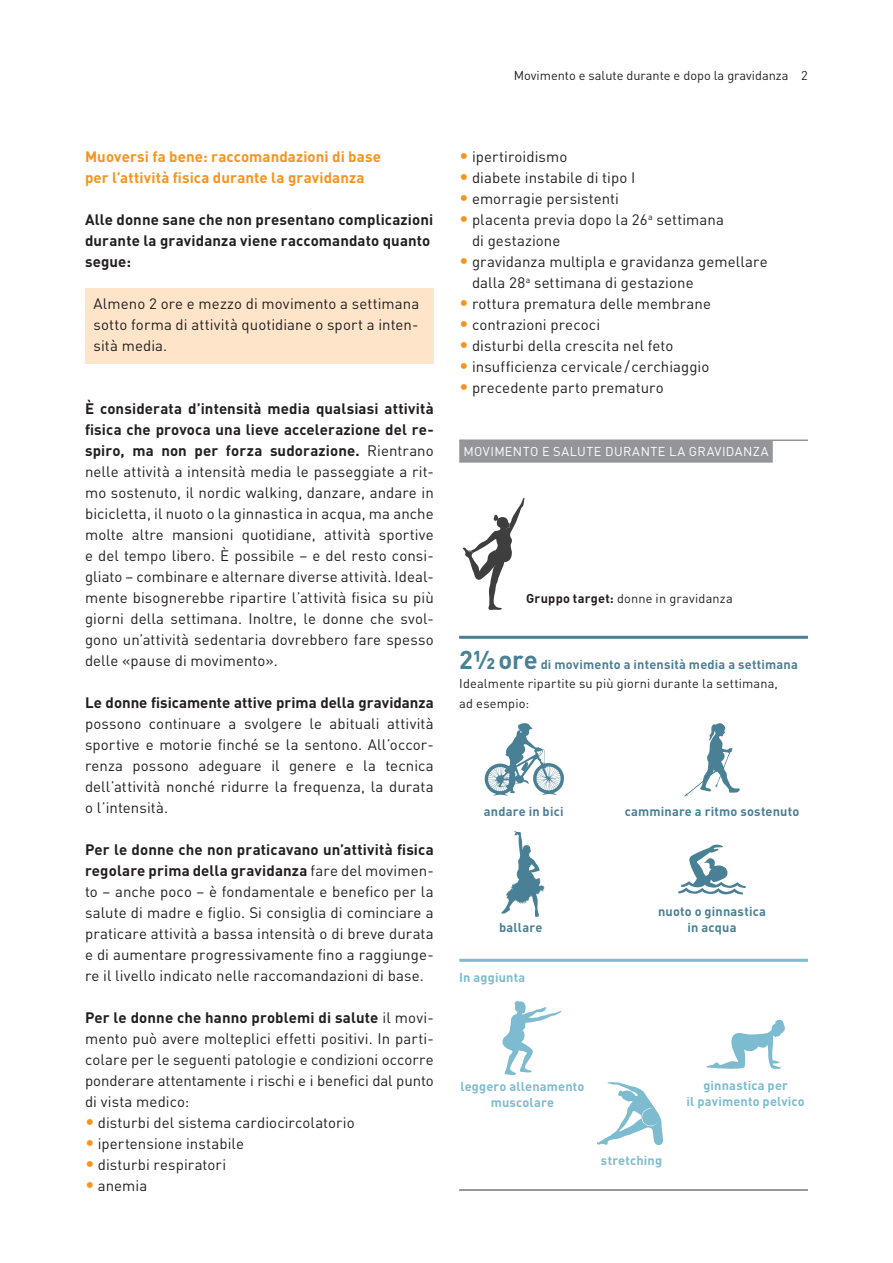
<style>
.page{position:relative;width:893px;height:1263px;background:#fff}
.page>*{position:absolute;margin:0;border:0;box-sizing:border-box;transform-origin:0 0}
.t1{font:15px/21px "DINOT";letter-spacing:.005em;color:#231f20;text-align:justify}
.t2{font:700 15px/21px "DINOT";letter-spacing:.01em;color:#231f20}
.t3{font:700 15px/21px "DINOT";letter-spacing:.01em;color:#f7931d}
.t4{font:12.75px/19.5px "DINOT";letter-spacing:.01em;color:#231f20}
.t5{font:700 12.75px/16.5px "DINOT";letter-spacing:.015em;color:#7dbbd0;text-align:center}
.t6{font:700 12.75px "DINOT";letter-spacing:.015em;color:#4a8096}
.t7{font:12.75px "DINOT";letter-spacing:.035em;color:#fff}
.s1{font-weight:700}
.s2{font-size:18px;color:#f7931d}
.s3{font-weight:700;font-size:25.5px;color:#4a8096}
.s4{font-weight:700;color:#4a8096}
</style>
<div class="page">
<div style="left:85px;top:288px;width:349px;height:76px;background:#fee5ca"></div>
<hr style="left:459px;top:1189px;width:349px;height:2px;background:#939598">
<hr style="left:459px;top:636px;width:349px;height:3px;background:#4a8096">
<hr style="left:459px;top:959px;width:349px;height:3px;background:#7dbbd0">
<hr style="left:459px;top:439px;width:349px;height:2px;background:#939598">
<div style="left:459px;top:440px;width:314px;height:23px;background:#939598"></div>
<svg style="left:597px;top:1082px;width:66px;height:63px"></svg>
<svg style="left:502px;top:1000px;width:59px;height:75px"></svg>
<div style="left:512px;top:1028px;width:12px;height:15px;background:#7dbbd0;border-radius:50%"></div>
<svg style="left:678px;top:845px;width:68px;height:50px"></svg>
<svg style="left:485px;top:723px;width:79px;height:72px"></svg>
<svg style="left:684px;top:723px;width:56px;height:73px"></svg>
<svg style="left:501px;top:831px;width:44px;height:86px"></svg>
<div style="left:517px;top:867px;width:11px;height:14px;background:#4a8096;border-radius:50%"></div>
<svg style="left:463px;top:497px;width:61px;height:113px"></svg>
<svg style="left:706px;top:1020px;width:79px;height:49px"></svg>
<p class="t4" style="left:514px;top:65px;width:296px">Movimento e salute durante e dopo la gravidanza 2</p>
<p class="t3" style="left:85px;top:145px;width:298px">Muoversi fa bene: raccomandazioni di base per l’attività fisica durante la gravidanza</p>
<p class="t2" style="left:85px;top:208px;width:350px">Alle donne sane che non presentano complicazioni durante la gravidanza viene raccomandato quanto segue:</p>
<p class="t1" style="left:94px;top:292px;width:327px">Almeno 2 ore e mezzo di movimento a settimana sotto forma di attività quotidiane o sport a inten&shy;sità media.</p>
<p class="t1" style="left:85px;top:397px;width:350px"><span class="s1">È considerata d’intensità media qualsiasi attività fisica che provoca una lieve accelerazione del re&shy;spiro, ma non per forza sudorazione.</span> Rientrano nelle attività a intensità media le passeggiate a rit&shy;mo sostenuto, il nordic walking, danzare, andare in bicicletta, il nuoto o la ginnastica in acqua, ma anche molte altre mansioni quotidiane, attività sportive e del tempo libero. È possibile – e del resto consi&shy;gliato – combinare e alternare diverse attività. Ideal&shy;mente bisognerebbe ripartire l’attività fisica su più giorni della settimana. Inoltre, le donne che svol&shy;gono un’attività sedentaria dovrebbero fare spesso delle «pause di movimento».</p>
<p class="t2" style="left:85px;top:691px;width:350px">Le donne fisicamente attive prima della gravidanza</p>
<p class="t1" style="left:85px;top:712px;width:350px">possono continuare a svolgere le abituali attività sportive e motorie finché se la sentono. All’occor&shy;renza possono adeguare il genere e la tecnica dell’attività nonché ridurre la frequenza, la durata o l’intensità.</p>
<p class="t1" style="left:85px;top:838px;width:350px"><span class="s1">Per le donne che non praticavano un’attività fisica regolare prima della gravidanza</span> fare del movimen&shy;to – anche poco – è fondamentale e benefico per la salute di madre e figlio. Si consiglia di cominciare a praticare attività a bassa intensità o di breve durata e di aumentare progressivamente fino a raggiunge&shy;re il livello indicato nelle raccomandazioni di base.</p>
<p class="t1" style="left:85px;top:1006px;width:350px"><span class="s1">Per le donne che hanno problemi di salute</span> il movi&shy;mento può avere molteplici effetti positivi. In parti&shy;colare per le seguenti patologie e condizioni occorre ponderare attentamente i rischi e i benefici dal punto di vista medico:</p>
<p class="t1" style="left:85px;top:1111px;width:271px"><span class="s2">•</span> disturbi del sistema cardiocircolatorio</p>
<p class="t1" style="left:85px;top:1132px;width:160px"><span class="s2">•</span> ipertensione instabile</p>
<p class="t1" style="left:85px;top:1153px;width:143px"><span class="s2">•</span> disturbi respiratori</p>
<p class="t1" style="left:85px;top:1174px;width:64px"><span class="s2">•</span> anemia</p>
<p class="t1" style="left:459px;top:145px;width:110px"><span class="s2">•</span> ipertiroidismo</p>
<p class="t1" style="left:459px;top:166px;width:178px"><span class="s2">•</span> diabete instabile di tipo I</p>
<p class="t1" style="left:459px;top:187px;width:161px"><span class="s2">•</span> emorragie persistenti</p>
<p class="t1" style="left:472px;top:208px;width:253px;text-indent:-13px"><span class="s2">•</span> placenta previa dopo la 26<sup>a</sup> settimana di gestazione</p>
<p class="t1" style="left:472px;top:250px;width:297px;text-indent:-13px"><span class="s2">•</span> gravidanza multipla e gravidanza gemellare dalla 28<sup>a</sup> settimana di gestazione</p>
<p class="t1" style="left:459px;top:292px;width:253px"><span class="s2">•</span> rottura prematura delle membrane</p>
<p class="t1" style="left:459px;top:313px;width:142px"><span class="s2">•</span> contrazioni precoci</p>
<p class="t1" style="left:459px;top:334px;width:216px"><span class="s2">•</span> disturbi della crescita nel feto</p>
<p class="t1" style="left:459px;top:355px;width:252px"><span class="s2">•</span> insufficienza cervicale/ cerchiaggio</p>
<p class="t1" style="left:459px;top:376px;width:206px"><span class="s2">•</span> precedente parto prematuro</p>
<p class="t7" style="left:464px;top:443px;width:306px">MOVIMENTO E SALUTE DURANTE LA GRAVIDANZA</p>
<p class="t4" style="left:526px;top:588px;width:208px"><span class="s1">Gruppo target:</span> donne in gravidanza</p>
<p class="t4" style="left:459px;top:654px;width:340px"><span class="s3">2½ore</span> <span class="s4">di movimento a intensità media a settimana<br></span>Idealmente ripartite su più giorni durante la settimana,<br>ad esempio:</p>
<p class="t6" style="left:484px;top:803px;width:81px">andare in bici</p>
<p class="t6" style="left:625px;top:803px;width:176px">camminare a ritmo sostenuto</p>
<p class="t6" style="left:658px;top:902px;width:109px">nuoto o ginnastica</p>
<p class="t6" style="left:499px;top:919px;width:45px">ballare</p>
<p class="t6" style="left:688px;top:919px;width:50px">in acqua</p>
<p class="t5" style="left:459px;top:969px;width:68px">In aggiunta</p>
<p class="t5" style="left:460px;top:1077px;width:126px">leggero allenamento muscolare</p>
<p class="t5" style="left:601px;top:1152px;width:63px">stretching</p>
<p class="t5" style="left:687px;top:1076px;width:120px">ginnastica per<br>il pavimento pelvico</p>
</div>
